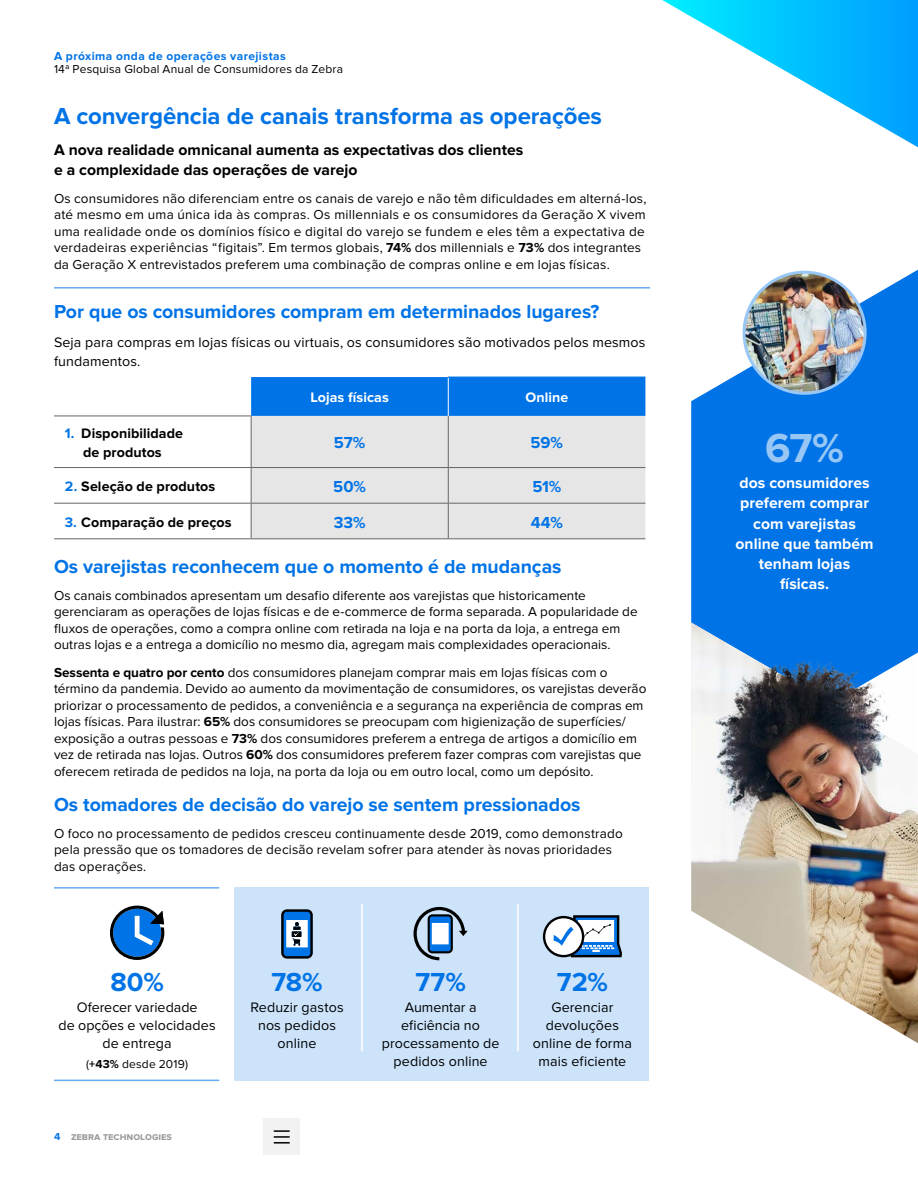
<style>
.page{position:relative;width:918px;height:1188px;background:#fff}
.page>*{position:absolute;margin:0;border:0;box-sizing:border-box;transform-origin:0 0}
.t1{font:700 42px "Proxima Nova";color:#99c7f5}
.t2{font:700 27px "Proxima Nova";letter-spacing:.005em;color:#0073e6}
.t3{font:700 24px "Proxima Nova";letter-spacing:-.005em;color:#0073e6}
.t4{font:700 19.5px "Proxima Nova";letter-spacing:-.005em;color:#0073e6}
.t5{font:700 16.5px "Proxima Nova";letter-spacing:-.005em;color:#0073e6}
.t6{font:700 15.75px/20.2px "Proxima Nova";letter-spacing:.005em;color:#000101}
.t7{font:700 15.75px/20.2px "Proxima Nova";letter-spacing:.005em;color:#fff;text-align:center}
.t8{font:14.25px/18px "Proxima Nova";letter-spacing:.01em;color:#000101;text-align:center}
.t9{font:700 14.25px/18.8px "Proxima Nova";letter-spacing:.005em;color:#000101;text-align:center}
.t10{font:700 14.25px "Proxima Nova";letter-spacing:.005em;color:#fff}
.t11{font:13.5px/16.5px "Proxima Nova";letter-spacing:.005em;color:#000101}
.t12{font:12px "Proxima Nova";letter-spacing:.015em;color:#000101}
.t13{font:700 12px "Proxima Nova";letter-spacing:.04em;color:#0073e6}
.t14{font:700 10.5px "Proxima Nova";color:#999}
.s1{font-weight:700}
.s2{color:#0073e6}
</style>
<div class="page">
<div style="left:264px;top:1119px;width:36px;height:36px;background:#f2f2f2"></div>
<svg style="left:274px;top:1130px;width:16px;height:14px"></svg>
<div style="left:234px;top:887px;width:415px;height:194px;background:#cce3fa"></div>
<div style="left:251px;top:377px;width:394px;height:39px;background:#0073e6"></div>
<div style="left:252px;top:416px;width:393px;height:122px;background:#e6e6e6"></div>
<hr style="left:448px;top:377px;width:1px;height:39px;background:#fff">
<hr style="left:448px;top:377px;width:197px;height:1px;background:#0073e6">
<hr style="left:54px;top:416px;width:198px;height:1px;background:#666">
<hr style="left:251px;top:416px;width:1px;height:51px;background:#666">
<hr style="left:448px;top:416px;width:1px;height:51px;background:#666">
<hr style="left:251px;top:468px;width:1px;height:35px;background:#666">
<hr style="left:448px;top:468px;width:1px;height:35px;background:#666">
<hr style="left:251px;top:504px;width:1px;height:34px;background:#666">
<hr style="left:448px;top:504px;width:1px;height:34px;background:#666">
<hr style="left:54px;top:467px;width:197px;height:1px;background:#666">
<hr style="left:251px;top:467px;width:197px;height:1px;background:#666">
<hr style="left:448px;top:467px;width:197px;height:1px;background:#666">
<hr style="left:54px;top:503px;width:197px;height:1px;background:#666">
<hr style="left:251px;top:503px;width:197px;height:1px;background:#666">
<hr style="left:448px;top:503px;width:197px;height:1px;background:#666">
<hr style="left:54px;top:538px;width:197px;height:1px;background:#666">
<hr style="left:251px;top:538px;width:197px;height:1px;background:#666">
<hr style="left:448px;top:538px;width:197px;height:1px;background:#666">
<svg style="left:110px;top:906px;width:54px;height:54px"></svg>
<hr style="left:361px;top:904px;width:2px;height:147px;background:#fff">
<hr style="left:517px;top:904px;width:2px;height:147px;background:#fff">
<hr style="left:54px;top:287px;width:596px;height:2px;background:#66abf0">
<svg style="left:281px;top:909px;width:32px;height:50px;background:#517eaa"></svg>
<svg style="left:414px;top:907px;width:54px;height:53px"></svg>
<div style="left:432px;top:923px;width:17px;height:21px;background:#fff"></div>
<svg style="left:543px;top:915px;width:79px;height:42px;background:#96afc9"></svg>
<hr style="left:54px;top:887px;width:165px;height:2px;background:#66abf0">
<hr style="left:54px;top:1080px;width:165px;height:1px;background:#66abf0">
<svg style="left:691px;top:270px;width:227px;height:353px;background:#1c82e8"></svg>
<img style="left:691px;top:623px;width:227px;height:420px">
<img style="left:744px;top:273px;width:121px;height:120px">
<div style="left:743px;top:271px;width:124px;height:124px;border:3px solid #99c7f5;border-radius:50%"></div>
<svg style="left:662px;top:0;width:256px;height:147px"></svg>
<img style="left:702px;top:642px;width:214px;height:214px">
<p class="t13" style="left:54px;top:50px;width:233px">A próxima onda de operações varejistas</p>
<p class="t12" style="left:54px;top:62px;width:291px">14ª Pesquisa Global Anual de Consumidores da Zebra</p>
<h3 class="t3" style="left:54px;top:102px;width:550px">A convergência de canais transforma as operações</h3>
<p class="t6" style="left:54px;top:140px;width:471px">A nova realidade omnicanal aumenta as expectativas dos clientes e a complexidade das operações de varejo</p>
<p class="t11" style="left:54px;top:190px;width:594px">Os consumidores não diferenciam entre os canais de varejo e não têm dificuldades em alterná-los, até mesmo em uma única ida às compras. Os millennials e os consumidores da Geração X vivem uma realidade onde os domínios físico e digital do varejo se fundem e eles têm a expectativa de verdadeiras experiências “figitais”. Em termos globais, <span class="s1">74%</span> dos millennials e <span class="s1">73%</span> dos integrantes da Geração X entrevistados preferem uma combinação de compras online e em lojas físicas.</p>
<h3 class="t4" style="left:54px;top:300px;width:547px">Por que os consumidores compram em determinados lugares?</h3>
<p class="t8" style="left:54px;top:333px;width:593px;line-height:18.8px;text-align:left">Seja para compras em lojas físicas ou virtuais, os consumidores são motivados pelos mesmos fundamentos.</p>
<p class="t10" style="left:311px;top:389px;width:80px">Lojas físicas</p>
<p class="t10" style="left:525px;top:389px;width:44px">Online</p>
<p class="t9" style="left:65px;top:424px;width:120px"><span class="s2">1.</span> Disponibilidade de produtos</p>
<p class="t5" style="left:334px;top:433px;width:33px">57%</p>
<p class="t5" style="left:531px;top:433px;width:34px">59%</p>
<p class="t9" style="left:65px;top:477px;width:152px"><span class="s2">2.</span> Seleção de produtos</p>
<p class="t5" style="left:333px;top:477px;width:34px">50%</p>
<p class="t5" style="left:532px;top:477px;width:30px">51%</p>
<p class="t9" style="left:65px;top:513px;width:168px"><span class="s2">3.</span> Comparação de preços</p>
<p class="t5" style="left:334px;top:513px;width:33px">33%</p>
<p class="t5" style="left:531px;top:513px;width:34px">44%</p>
<h3 class="t4" style="left:54px;top:555px;width:509px">Os varejistas reconhecem que o momento é de mudanças</h3>
<p class="t11" style="left:54px;top:587px;width:585px">Os canais combinados apresentam um desafio diferente aos varejistas que historicamente gerenciaram as operações de lojas físicas e de e-commerce de forma separada. A popularidade de fluxos de operações, como a compra online com retirada na loja e na porta da loja, a entrega em outras lojas e a entrega a domicílio no mesmo dia, agregam mais complexidades operacionais.</p>
<p class="t11" style="left:54px;top:664px;width:594px"><span class="s1">Sessenta e quatro por cento</span> dos consumidores planejam comprar mais em lojas físicas com o término da pandemia. Devido ao aumento da movimentação de consumidores, os varejistas deverão priorizar o processamento de pedidos, a conveniência e a segurança na experiência de compras em lojas físicas. Para ilustrar: <span class="s1">65%</span> dos consumidores se preocupam com higienização de superfícies/ exposição a outras pessoas e <span class="s1">73%</span> dos consumidores preferem a entrega de artigos a domicílio em vez de retirada nas lojas. Outros <span class="s1">60%</span> dos consumidores preferem fazer compras com varejistas que oferecem retirada de pedidos na loja, na porta da loja ou em outro local, como um depósito.</p>
<h3 class="t4" style="left:54px;top:793px;width:528px">Os tomadores de decisão do varejo se sentem pressionados</h3>
<p class="t11" style="left:54px;top:825px;width:570px">O foco no processamento de pedidos cresceu continuamente desde 2019, como demonstrado pela pressão que os tomadores de decisão revelam sofrer para atender às novas prioridades das operações.</p>
<h2 class="t2" style="left:110px;top:967px;width:55px">80%</h2>
<p class="t8" style="left:59px;top:998px;width:159px">Oferecer variedade<br>de opções e velocidades de entrega</p>
<p class="t12" style="left:86px;top:1057px;width:103px">(<span class="s1">+43%</span> desde 2019)</p>
<p class="t14" style="left:54px;top:1130px;width:120px"><span class="s2">4</span> zebra technologies</p>
<h2 class="t2" style="left:271px;top:967px;width:53px">78%</h2>
<p class="t8" style="left:250px;top:998px;width:95px">Reduzir gastos nos pedidos online</p>
<h2 class="t2" style="left:415px;top:967px;width:52px">77%</h2>
<p class="t8" style="left:382px;top:998px;width:119px">Aumentar a eficiência no processamento de pedidos online</p>
<h2 class="t2" style="left:557px;top:967px;width:53px">72%</h2>
<p class="t8" style="left:533px;top:998px;width:101px">Gerenciar devoluções online de forma mais eficiente</p>
<h1 class="t1" style="left:765px;top:424px;width:80px">67%</h1>
<p class="t7" style="left:736px;top:473px;width:140px">dos consumidores preferem comprar com varejistas online que também tenham lojas físicas.</p>
</div>
